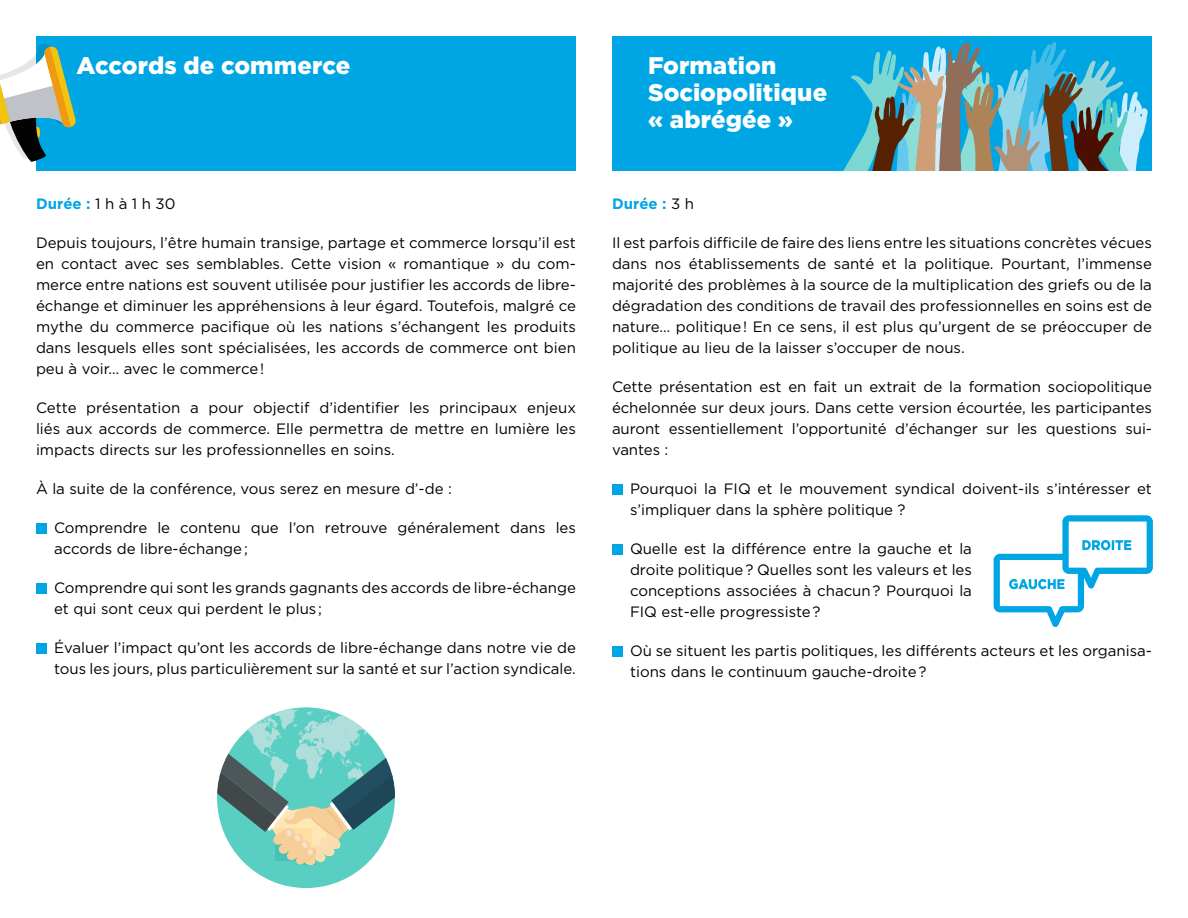
<style>
.page{position:relative;width:1188px;height:918px;background:#fff}
.page>*{position:absolute;margin:0;border:0;box-sizing:border-box;transform-origin:0 0}
.t1{font:900 24px/27px "Gotham";letter-spacing:.005em;color:#fff}
.t2{font:15px/21px "Gotham";color:#000;text-align:justify}
.t3{font:700 15px "Gotham";color:#00a5e3}
.s1{font-weight:700;color:#00a5e3}
.s2{font-weight:400;color:#000}
</style>
<div class="page">
<div style="left:36px;top:36px;width:540px;height:135px;background:#00a5e3"></div>
<svg style="left:0;top:44px;width:76px;height:118px"></svg>
<div style="left:612px;top:36px;width:540px;height:135px;background:#00a5e3"></div>
<div style="left:36px;top:523px;width:10px;height:10px;background:#00a5e3"></div>
<div style="left:36px;top:583px;width:10px;height:10px;background:#00a5e3"></div>
<div style="left:36px;top:643px;width:10px;height:10px;background:#00a5e3"></div>
<div style="left:612px;top:484px;width:10px;height:10px;background:#00a5e3"></div>
<div style="left:612px;top:544px;width:10px;height:10px;background:#00a5e3"></div>
<div style="left:612px;top:646px;width:10px;height:10px;background:#00a5e3"></div>
<svg style="left:994px;top:515px;width:159px;height:112px"></svg>
<svg style="left:843px;top:42px;width:305px;height:129px"></svg>
<svg style="left:217px;top:707px;width:178px;height:181px"></svg>
<h1 class="t1" style="left:77px;top:51px;width:275px">Accords de commerce</h1>
<p class="t2" style="left:36px;top:193px;width:141px"><span class="s1">Durée :</span> 1 h à 1 h 30</p>
<p class="t2" style="left:36px;top:232px;width:542px">Depuis toujours, l’être humain transige, partage et commerce lorsqu’il est en contact avec ses semblables. Cette vision « romantique » du com&shy;merce entre nations est souvent utilisée pour justifier les accords de libre&shy;échange et diminuer les appréhensions à leur égard. Toutefois, malgré ce mythe du commerce pacifique où les nations s’échangent les produits dans lesquels elles sont spécialisées, les accords de commerce ont bien peu à voir… avec le commerce!</p>
<p class="t2" style="left:36px;top:397px;width:542px">Cette présentation a pour objectif d’identifier les principaux enjeux liés aux accords de commerce. Elle permettra de mettre en lumière les impacts directs sur les professionnelles en soins.</p>
<p class="t2" style="left:36px;top:478px;width:417px">À la suite de la conférence, vous serez en mesure d’-de :</p>
<p class="t2" style="left:54px;top:517px;width:523px">Comprendre le contenu que l’on retrouve généralement dans les accords de libre-échange;</p>
<p class="t2" style="left:54px;top:577px;width:523px">Comprendre qui sont les grands gagnants des accords de libre-échange et qui sont ceux qui perdent le plus ;</p>
<p class="t2" style="left:54px;top:637px;width:524px">Évaluer l’impact qu’ont les accords de libre-échange dans notre vie de tous les jours, plus particulièrement sur la santé et sur l’action syndicale.</p>
<h1 class="t1" style="left:648px;top:51px;width:181px">Formation<br>Sociopolitique « abrégée »</h1>
<p class="t3" style="left:612px;top:195px;width:84px">Durée : <span class="s2">3 h</span></p>
<p class="t2" style="left:612px;top:232px;width:542px">Il est parfois difficile de faire des liens entre les situations concrètes vécues dans nos établissements de santé et la politique. Pourtant, l’immense majorité des problèmes à la source de la multiplication des griefs ou de la dégradation des conditions de travail des professionnelles en soins est de nature… politique! En ce sens, il est plus qu’urgent de se préoccuper de politique au lieu de la laisser s’occuper de nous.</p>
<p class="t2" style="left:612px;top:376px;width:542px">Cette présentation est en fait un extrait de la formation sociopolitique échelonnée sur deux jours. Dans cette version écourtée, les participantes auront essentiellement l’opportunité d’échanger sur les questions sui&shy;vantes :</p>
<p class="t2" style="left:630px;top:478px;width:524px">Pourquoi la FIQ et le mouvement syndical doivent-ils s’intéresser et s’impliquer dans la sphère politique ?</p>
<p class="t2" style="left:630px;top:538px;width:344px">Quelle est la différence entre la gauche et la droite politique? Quelles sont les valeurs et les conceptions associées à chacun? Pourquoi la FIQ est-elle progressiste?</p>
<p class="t2" style="left:630px;top:640px;width:524px">Où se situent les partis politiques, les différents acteurs et les organisa&shy;tions dans le continuum gauche-droite?</p>
</div>
